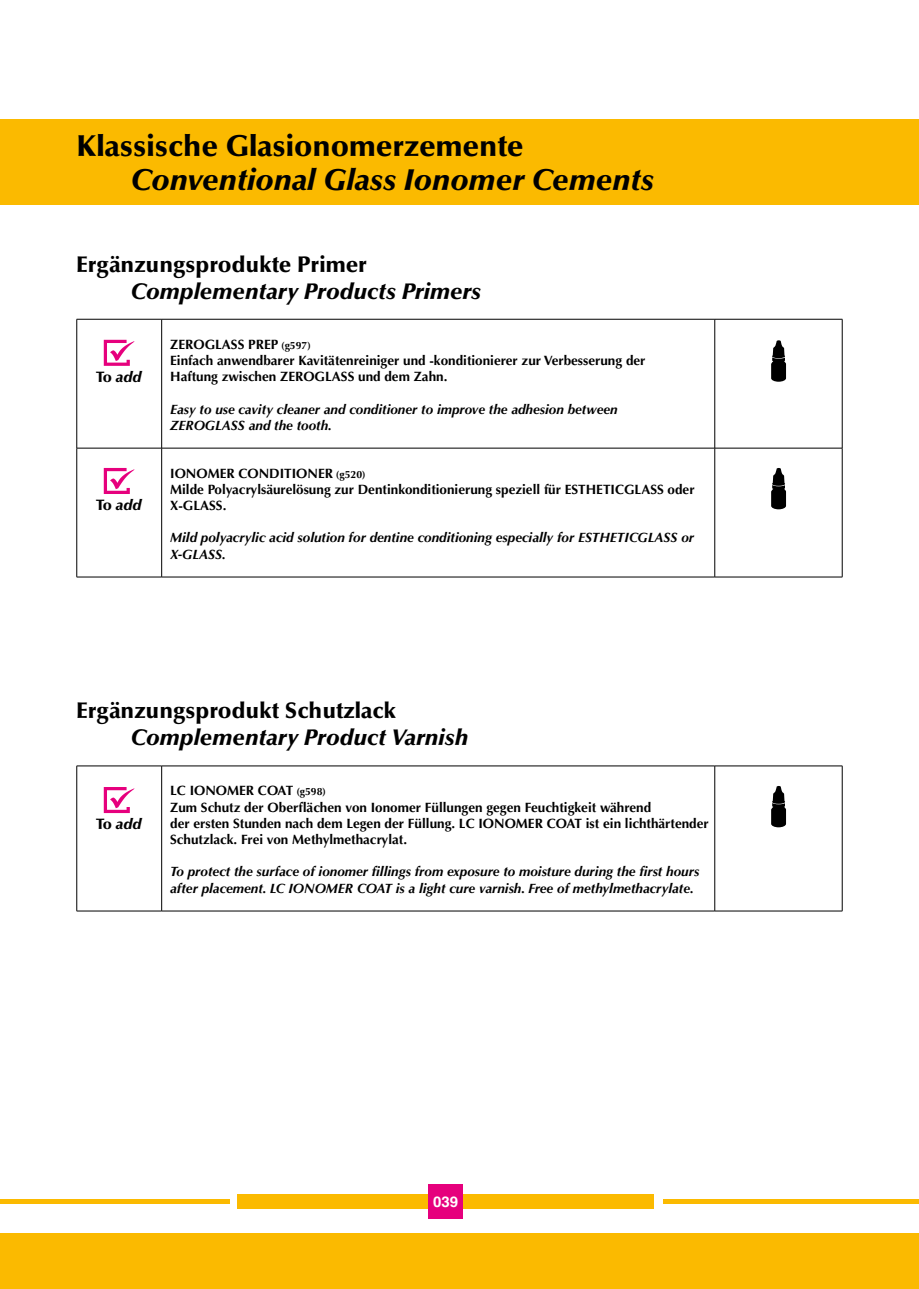
<style>
.page{position:relative;width:919px;height:1289px;background:#fff}
.page>*{position:absolute;margin:0;border:0;box-sizing:border-box;transform-origin:0 0}
.t1{font:italic 900 30px "Optima LT Std";color:#000}
.t2{font:900 30px "Optima LT Std";color:#000}
.t3{font:italic 900 22.5px "Optima LT Std";color:#000}
.t4{font:900 22.5px "Optima LT Std";color:#000}
.t5{font:italic 900 15px "Optima LT Std";color:#000}
.t6{font:700 15px "Helvetica";color:#fff}
.t7{font:700 13.5px/16.2px "Optima LT Std";color:#000}
.t8{font:italic 700 13.5px/16.2px "Optima LT Std";color:#000}
.s1{font-style:normal}
.s2{font-size:10.5px}
</style>
<div class="page">
<div style="left:0;top:119px;width:918px;height:85px;background:#fbba00"></div>
<div style="left:0;top:1233px;width:918px;height:55px;background:#fbba00"></div>
<hr style="left:0;top:1199px;width:230px;height:4px;background:#fbba00">
<hr style="left:663px;top:1199px;width:255px;height:4px;background:#fbba00">
<div style="left:237px;top:1194px;width:416px;height:15px;background:#fbba00"></div>
<hr style="left:77px;top:319px;width:85px;height:1px;background:#000">
<hr style="left:162px;top:319px;width:552px;height:1px;background:#000">
<hr style="left:161px;top:319px;width:1px;height:129px;background:#000">
<hr style="left:714px;top:319px;width:128px;height:1px;background:#000">
<hr style="left:77px;top:448px;width:85px;height:1px;background:#000">
<hr style="left:162px;top:448px;width:552px;height:1px;background:#000">
<hr style="left:161px;top:448px;width:1px;height:129px;background:#000">
<hr style="left:714px;top:448px;width:128px;height:1px;background:#000">
<hr style="left:77px;top:576px;width:85px;height:1px;background:#000">
<hr style="left:162px;top:576px;width:552px;height:1px;background:#000">
<hr style="left:714px;top:576px;width:128px;height:1px;background:#000">
<hr style="left:76px;top:319px;width:1px;height:129px;background:#000">
<hr style="left:714px;top:319px;width:1px;height:129px;background:#000">
<hr style="left:841px;top:319px;width:1px;height:129px;background:#000">
<hr style="left:76px;top:448px;width:1px;height:129px;background:#000">
<hr style="left:714px;top:448px;width:1px;height:129px;background:#000">
<hr style="left:841px;top:448px;width:1px;height:129px;background:#000">
<svg style="left:104px;top:468px;width:30px;height:26px"></svg>
<svg style="left:104px;top:340px;width:30px;height:26px"></svg>
<svg style="left:771px;top:340px;width:15px;height:42px"></svg>
<svg style="left:771px;top:468px;width:15px;height:41px"></svg>
<hr style="left:77px;top:765px;width:85px;height:1px;background:#000">
<hr style="left:162px;top:765px;width:552px;height:1px;background:#000">
<hr style="left:161px;top:766px;width:1px;height:144px;background:#000">
<hr style="left:714px;top:765px;width:128px;height:1px;background:#000">
<hr style="left:77px;top:910px;width:85px;height:1px;background:#000">
<hr style="left:162px;top:910px;width:552px;height:1px;background:#000">
<hr style="left:714px;top:910px;width:128px;height:1px;background:#000">
<hr style="left:76px;top:766px;width:1px;height:144px;background:#000">
<hr style="left:714px;top:766px;width:1px;height:144px;background:#000">
<hr style="left:841px;top:766px;width:1px;height:144px;background:#000">
<svg style="left:104px;top:787px;width:30px;height:26px"></svg>
<svg style="left:771px;top:786px;width:15px;height:41px"></svg>
<div style="left:428px;top:1184px;width:34px;height:34px;background:#e6007d"></div>
<h1 class="t2" style="left:77px;top:128px;width:448px">Klassische Glasionomerzemente</h1>
<h1 class="t1" style="left:131px;top:161px;width:525px">Conventional Glass Ionomer Cements</h1>
<h2 class="t4" style="left:77px;top:251px;width:292px">Ergänzungsprodukte Primer</h2>
<h2 class="t3" style="left:131px;top:278px;width:352px">Complementary Products Primers</h2>
<p class="t5" style="left:96px;top:368px;width:47px"><span class="s1">To</span> add</p>
<p class="t5" style="left:96px;top:496px;width:47px"><span class="s1">To</span> add</p>
<p class="t7" style="left:170px;top:336px;width:477px">ZEROGLASS PREP <span class="s2">(g597)<br></span>Einfach anwendbarer Kavitätenreiniger und -konditionierer zur Verbesserung der<br>Haftung zwischen ZEROGLASS und dem Zahn.</p>
<p class="t8" style="left:170px;top:401px;width:449px">Easy to use cavity cleaner and conditioner to improve the adhesion between<br>ZEROGLASS and the tooth.</p>
<p class="t7" style="left:170px;top:465px;width:526px">IONOMER CONDITIONER <span class="s2">(g520)<br></span>Milde Polyacrylsäurelösung zur Dentinkonditionierung speziell für ESTHETICGLASS oder<br>X-GLASS.</p>
<p class="t8" style="left:170px;top:530px;width:525px">Mild polyacrylic acid solution for dentine conditioning especially for ESTHETICGLASS or<br>X-GLASS.</p>
<h2 class="t4" style="left:77px;top:697px;width:321px">Ergänzungsprodukt Schutzlack</h2>
<h2 class="t3" style="left:131px;top:724px;width:339px">Complementary Product Varnish</h2>
<p class="t5" style="left:96px;top:815px;width:47px"><span class="s1">To</span> add</p>
<p class="t7" style="left:170px;top:783px;width:540px">LC IONOMER COAT <span class="s2">(g598)<br></span>Zum Schutz der Oberflächen von Ionomer Füllungen gegen Feuchtigkeit während<br>der ersten Stunden nach dem Legen der Füllung. LC IONOMER COAT ist ein lichthärtender Schutzlack. Frei von Methylmethacrylat.</p>
<p class="t8" style="left:170px;top:863px;width:530px">To protect the surface of ionomer fillings from exposure to moisture during the first hours after placement. LC IONOMER COAT is a light cure varnish. Free of methylmethacrylate.</p>
<p class="t6" style="left:433px;top:1192px;width:27px">039</p>
</div>
